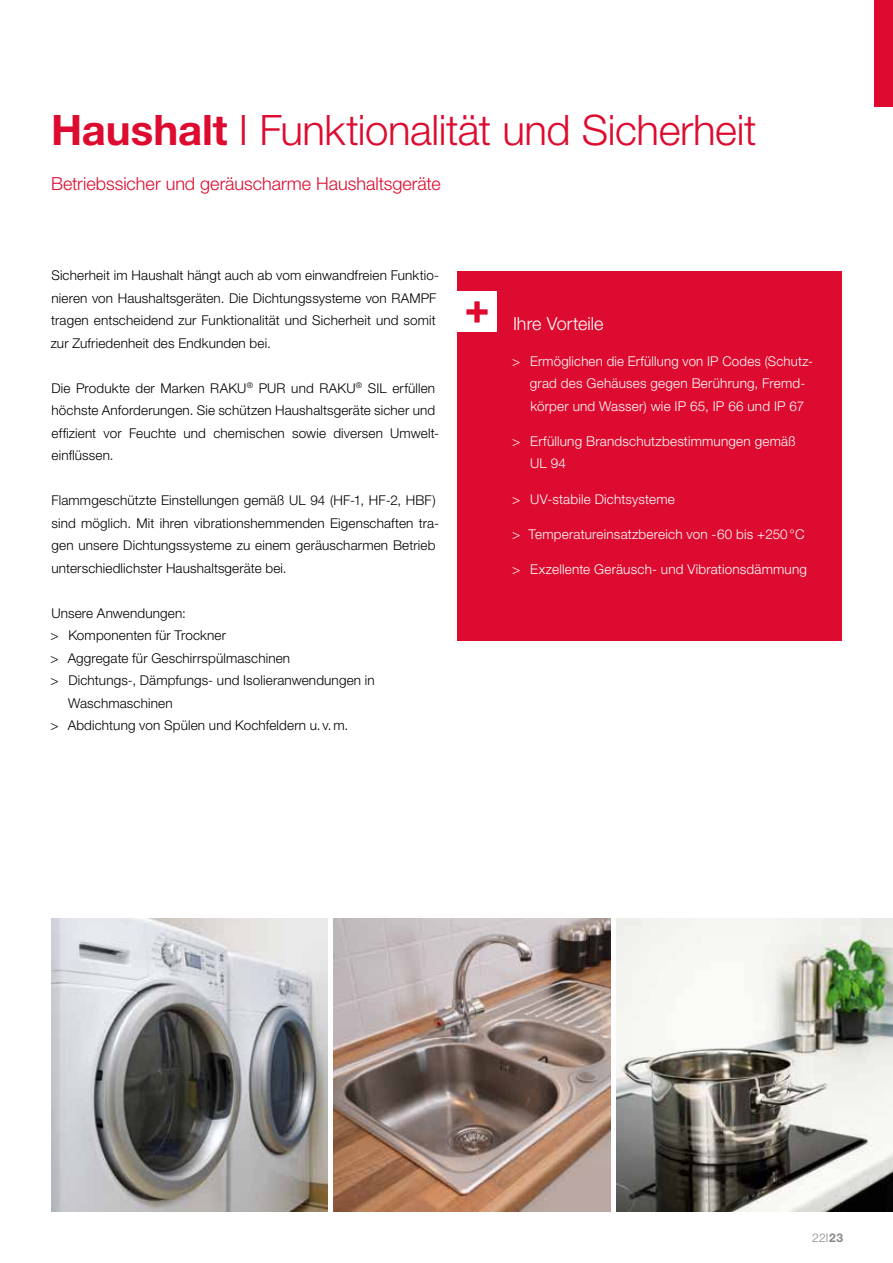
<style>
.page{position:relative;width:893px;height:1263px;background:#fff}
.page>*{position:absolute;margin:0;border:0;box-sizing:border-box;transform-origin:0 0}
.t1{font:300 42px "Helvetica Neue LT Pro";letter-spacing:-.01em;color:#dd0b2f}
.t2{font:300 18px "Helvetica Neue LT Pro";color:#dd0b2f}
.t3{font:300 18px "Helvetica Neue LT Pro";color:#fff}
.t4{font:300 13.5px/22.5px "Helvetica Neue LT Pro";letter-spacing:.01em;color:#000}
.t5{font:300 13.5px/22.5px "Helvetica Neue LT Pro";letter-spacing:.015em;color:#fff}
.t6{font:300 12px "Helvetica Neue LT Pro";color:#878787}
.s1{font-weight:700}
</style>
<div class="page">
<img style="left:51px;top:918px;width:276px;height:294px">
<img style="left:334px;top:918px;width:276px;height:294px">
<img style="left:617px;top:918px;width:276px;height:294px">
<div style="left:874px;top:0;width:19px;height:106px;background:#dd0b2f"></div>
<div style="left:457px;top:271px;width:385px;height:369px;background:#dd0b2f"></div>
<div style="left:457px;top:292px;width:40px;height:40px;background:#fff"></div>
<svg style="left:466px;top:301px;width:22px;height:22px"></svg>
<h1 class="t1" style="left:51px;top:105px;width:707px"><span class="s1">Haushalt</span> I Funktionalität und Sicherheit</h1>
<h2 class="t2" style="left:51px;top:173px;width:391px">Betriebssicher und geräuscharme Haushaltsgeräte</h2>
<p class="t4" style="left:51px;top:264px;width:390px">Sicherheit im Haushalt hängt auch ab vom einwandfreien Funktio&shy;nieren von Haushaltsgeräten. Die Dichtungssysteme von RAMPF tragen entscheidend zur Funktionalität und Sicherheit und somit zur Zufriedenheit des Endkunden bei.</p>
<p class="t4" style="left:51px;top:376px;width:388px">Die Produkte der Marken RAKU<sup>®</sup> PUR und RAKU<sup>®</sup> SIL erfüllen höchste Anforderungen. Sie schützen Haushaltsgeräte sicher und effizient vor Feuchte und chemischen sowie diversen Umwelt&shy;einflüssen.</p>
<p class="t4" style="left:51px;top:489px;width:389px">Flammgeschützte Einstellungen gemäß UL 94 (HF-1, HF-2, HBF) sind möglich. Mit ihren vibrationshemmenden Eigenschaften tra&shy;gen unsere Dichtungssysteme zu einem geräuscharmen Betrieb unterschiedlichster Haushaltsgeräte bei.</p>
<p class="t4" style="left:51px;top:601px;width:136px">Unsere Anwendungen:</p>
<p class="t4" style="left:50px;top:624px;width:177px">&gt; Komponenten für Trockner</p>
<p class="t4" style="left:50px;top:646px;width:241px">&gt; Aggregate für Geschirrspülmaschinen</p>
<p class="t4" style="left:50px;top:669px;width:326px">&gt; Dichtungs-, Dämpfungs- und Isolieranwendungen in</p>
<p class="t4" style="left:68px;top:691px;width:106px">Waschmaschinen</p>
<p class="t4" style="left:50px;top:714px;width:299px">&gt; Abdichtung von Spülen und Kochfeldern u. v.m.</p>
<h2 class="t3" style="left:513px;top:313px;width:92px">Ihre Vorteile</h2>
<p class="t5" style="left:530px;top:349px;width:285px;text-indent:-18px">&gt; Ermöglichen die Erfüllung von IP Codes (Schutz&shy;grad des Gehäuses gegen Berührung, Fremd&shy;körper und Wasser) wie IP 65, IP 66 und IP 67</p>
<p class="t5" style="left:530px;top:429px;width:267px;text-indent:-18px">&gt; Erfüllung Brandschutzbestimmungen gemäß<br>UL 94</p>
<p class="t5" style="left:512px;top:487px;width:164px">&gt; UV-stabile Dichtsysteme</p>
<p class="t5" style="left:512px;top:522px;width:294px">&gt; Temperatureinsatzbereich von -60 bis +250°C</p>
<p class="t5" style="left:512px;top:558px;width:296px">&gt; Exzellente Geräusch- und Vibrationsdämmung</p>
<p class="t6" style="left:812px;top:1230px;width:32px">22I<span class="s1">23</span></p>
</div>
